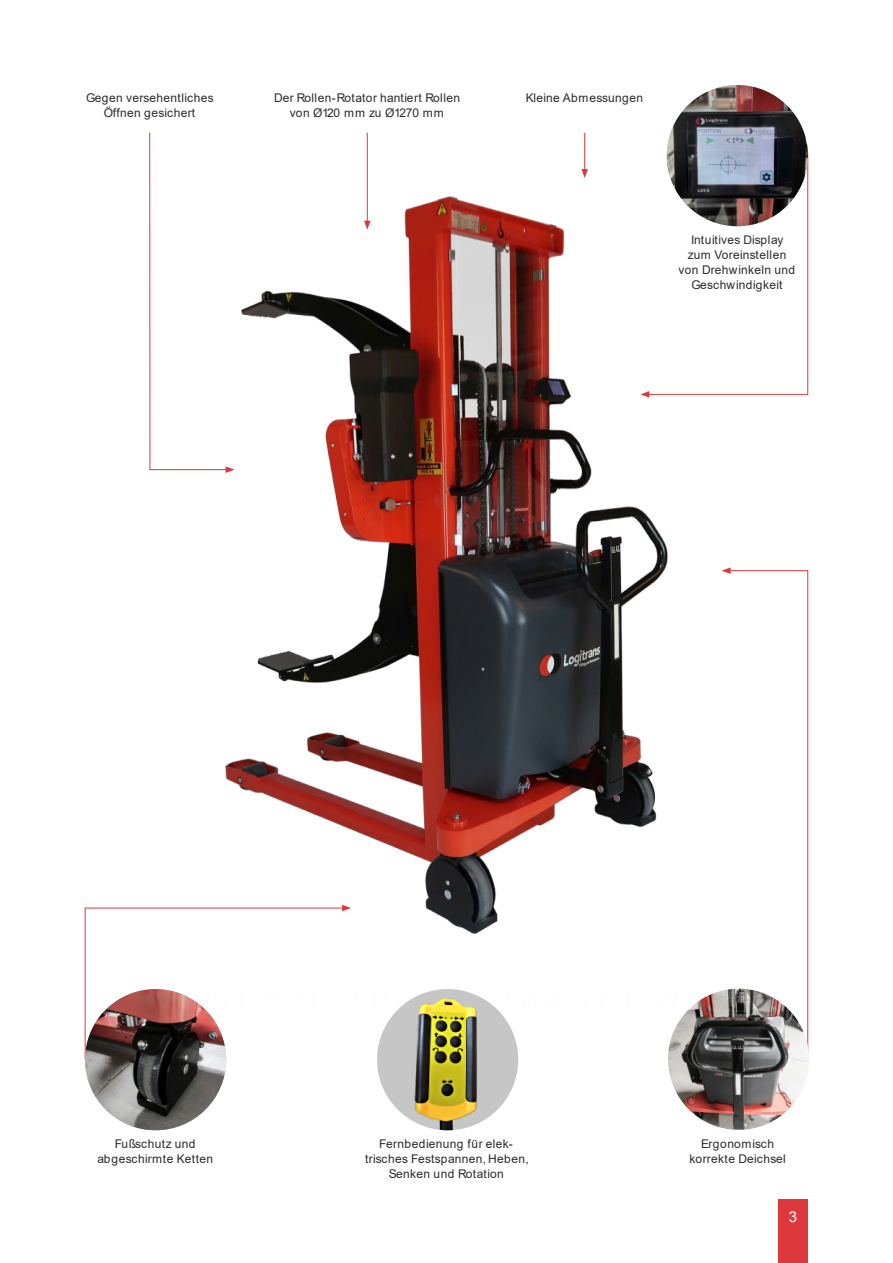
<style>
.page{position:relative;width:893px;height:1263px;background:#fff}
.page>*{position:absolute;margin:0;border:0;box-sizing:border-box;transform-origin:0 0}
.t1{font:15px "Arial";color:#fefefe}
.t2{font:12px/15px "Arial";letter-spacing:.025em;color:#2c2b2a;text-align:center}
.t3{font:12px "Arial";letter-spacing:-.025em;color:#2c2b2a}
</style>
<div class="page">
<div style="left:778px;top:1199px;width:30px;height:64px;background:#dd393d"></div>
<img style="left:225px;top:178px;width:443px;height:756px">
<svg style="left:149px;top:132px;width:86px;height:341px"></svg>
<hr style="left:367px;top:133px;width:1px;height:90px;background:#dd393d">
<svg style="left:364px;top:221px;width:7px;height:9px"></svg>
<img style="left:377px;top:993px;width:141px;height:137px">
<svg style="left:640px;top:153px;width:168px;height:245px"></svg>
<hr style="left:584px;top:133px;width:1px;height:39px;background:#dd393d">
<svg style="left:581px;top:169px;width:7px;height:9px"></svg>
<svg style="left:722px;top:567px;width:86px;height:478px"></svg>
<svg style="left:85px;top:905px;width:266px;height:155px"></svg>
<img style="left:85px;top:989px;width:141px;height:141px;border-radius:71px">
<img style="left:667px;top:85px;width:141px;height:141px;border-radius:71px">
<img style="left:668px;top:989px;width:141px;height:141px;border-radius:71px">
<p class="t2" style="left:86px;top:91px;width:129px">Gegen versehentliches<br>Öffnen gesichert</p>
<p class="t2" style="left:274px;top:91px;width:188px">Der Rollen-Rotator hantiert Rollen</p>
<p class="t2" style="left:526px;top:91px;width:119px">Kleine Abmessungen</p>
<p class="t3" style="left:290px;top:108px;width:156px">von Ø120 mm zu Ø1270 mm</p>
<p class="t2" style="left:679px;top:233px;width:118px">Intuitives Display zum Voreinstellen von Drehwinkeln und<br>Geschwindigkeit</p>
<p class="t2" style="left:97px;top:1137px;width:117px">Fußschutz und abgeschirmte Ketten</p>
<p class="t2" style="left:365px;top:1137px;width:165px">Fernbedienung für elek&shy;trisches Festspannen, Heben,<br>Senken und Rotation</p>
<p class="t2" style="left:689px;top:1137px;width:98px">Ergonomisch korrekte Deichsel</p>
<p class="t1" style="left:789px;top:1211px;width:10px">3</p>
</div>
